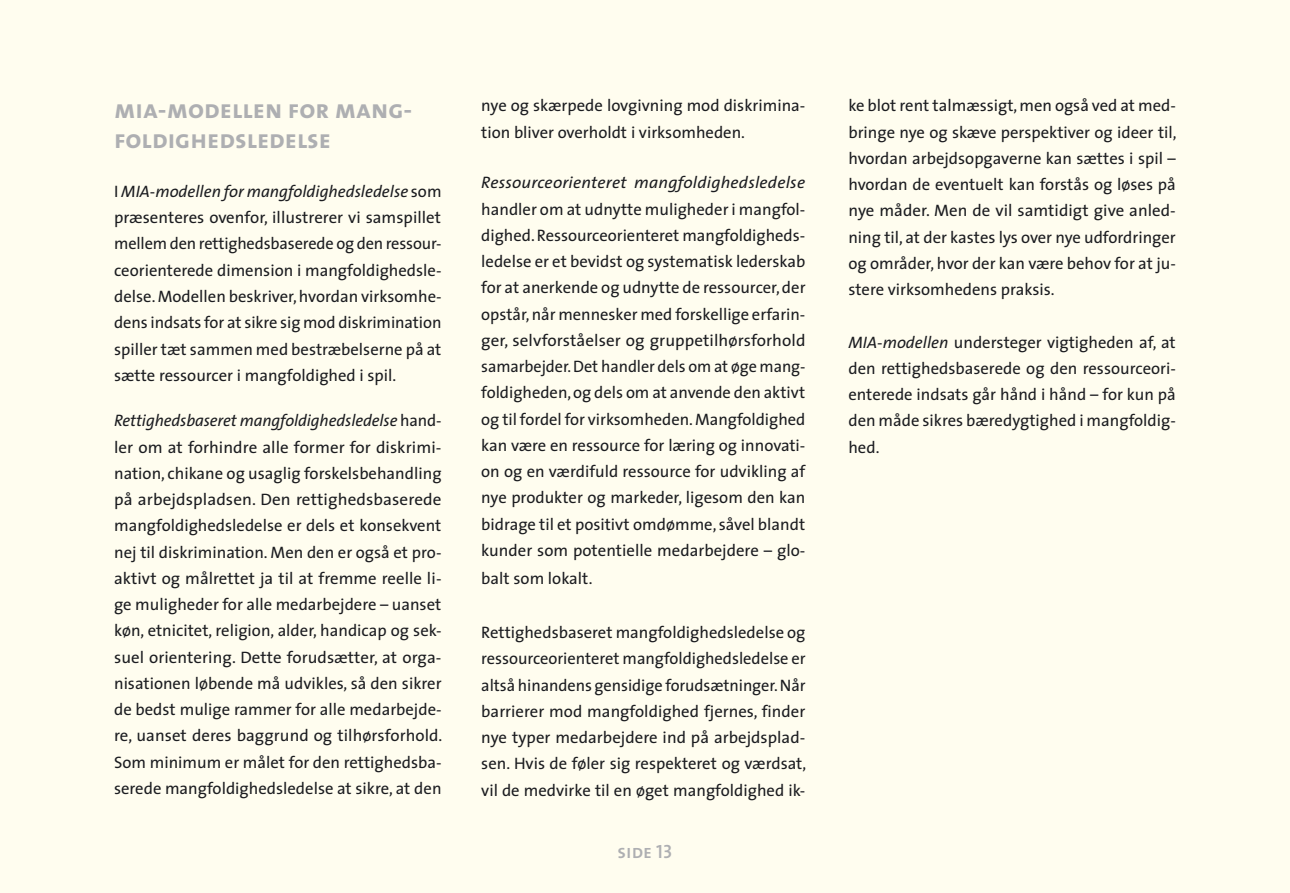
<style>
.page{position:relative;width:1290px;height:893px;background:#fffdef}
.page>*{position:absolute;margin:0;border:0;box-sizing:border-box;transform-origin:0 0}
.t1{font:26.25px/29.8px "The Sans Bold Caps";color:#aeafb2}
.t2{font:19.25px "The Sans Semi Bold Caps";color:#aeafb2}
.t3{font:16.62px/26.2px "The Sans";color:#1b1c20;text-align:justify}
.t4{font:italic 16.62px "The Sans";letter-spacing:.01em;color:#1b1c20}
.s1{font-style:italic}
</style>
<div class="page">
<h1 class="t1" style="left:114px;top:94px;width:300px">mia-modellen for mang&shy;foldighedsledelse</h1>
<p class="t3" style="left:114px;top:178px;width:329px">I <span class="s1">MIA-modellen for mangfoldighedsledelse</span> som præsenteres ovenfor, illustrerer vi samspillet mellem den rettighedsbaserede og den ressour&shy;ceorienterede dimension i mangfoldighedsle&shy;delse. Modellen beskriver, hvordan virksomhe&shy;dens indsats for at sikre sig mod diskrimination spiller tæt sammen med bestræbelserne på at sætte ressourcer i mangfoldighed i spil.</p>
<p class="t3" style="left:114px;top:407px;width:330px"><span class="s1">Rettighedsbaseret mangfoldighedsledelse</span> hand&shy;ler om at forhindre alle former for diskrimi&shy;nation, chikane og usaglig forskelsbehandling på arbejdspladsen. Den rettighedsbaserede mangfoldighedsledelse er dels et konsekvent nej til diskrimination. Men den er også et pro&shy;aktivt og målrettet ja til at fremme reelle li&shy;ge muligheder for alle medarbejdere – uanset køn, etnicitet, religion, alder, handicap og sek&shy;suel orientering. Dette forudsætter, at orga&shy;nisationen løbende må udvikles, så den sikrer de bedst mulige rammer for alle medarbejde&shy;re, uanset deres baggrund og tilhørsforhold.<br>Som minimum er målet for den rettighedsba&shy;serede mangfoldighedsledelse at sikre, at den</p>
<p class="t3" style="left:481px;top:92px;width:326px">nye og skærpede lovgivning mod diskrimina&shy;tion bliver overholdt i virksomheden.</p>
<p class="t4" style="left:481px;top:169px;width:325px">Ressourceorienteret mangfoldighedsledelse</p>
<p class="t3" style="left:481px;top:195px;width:326px">handler om at udnytte muligheder i mangfol&shy;dighed. Ressourceorienteret mangfoldigheds&shy;ledelse er et bevidst og systematisk lederskab for at anerkende og udnytte de ressourcer, der opstår, når mennesker med forskellige erfarin&shy;ger, selvforståelser og gruppetilhørsforhold samarbejder. Det handler dels om at øge mang&shy;foldigheden, og dels om at anvende den aktivt og til fordel for virksomheden. Mangfoldighed kan være en ressource for læring og innovati&shy;on og en værdifuld ressource for udvikling af nye produkter og markeder, ligesom den kan bidrage til et positivt omdømme, såvel blandt kunder som potentielle medarbejdere – glo-</p>
<p class="t3" style="left:481px;top:565px;width:113px">balt som lokalt.</p>
<p class="t3" style="left:481px;top:619px;width:326px">Rettighedsbaseret mangfoldighedsledelse og ressourceorienteret mangfoldighedsledelse er altså hinandens gensidige forudsætninger. Når barrierer mod mangfoldighed fjernes, finder nye typer medarbejdere ind på arbejdsplad&shy;sen. Hvis de føler sig respekteret og værdsat, vil de medvirke til en øget mangfoldighed ik-</p>
<p class="t2" style="left:617px;top:835px;width:56px">side 13</p>
<p class="t3" style="left:848px;top:92px;width:330px">ke blot rent talmæssigt, men også ved at med&shy;bringe nye og skæve perspektiver og ideer til, hvordan arbejdsopgaverne kan sættes i spil – hvordan de eventuelt kan forstås og løses på nye måder. Men de vil samtidigt give anled&shy;ning til, at der kastes lys over nye udfordringer og områder, hvor der kan være behov for at ju&shy;stere virksomhedens praksis.</p>
<p class="t3" style="left:848px;top:328px;width:329px"><span class="s1">MIA-modellen</span> understeger vigtigheden af, at den rettighedsbaserede og den ressourceori&shy;enterede indsats går hånd i hånd – for kun på den måde sikres bæredygtighed i mangfoldig&shy;hed.</p>
</div>
